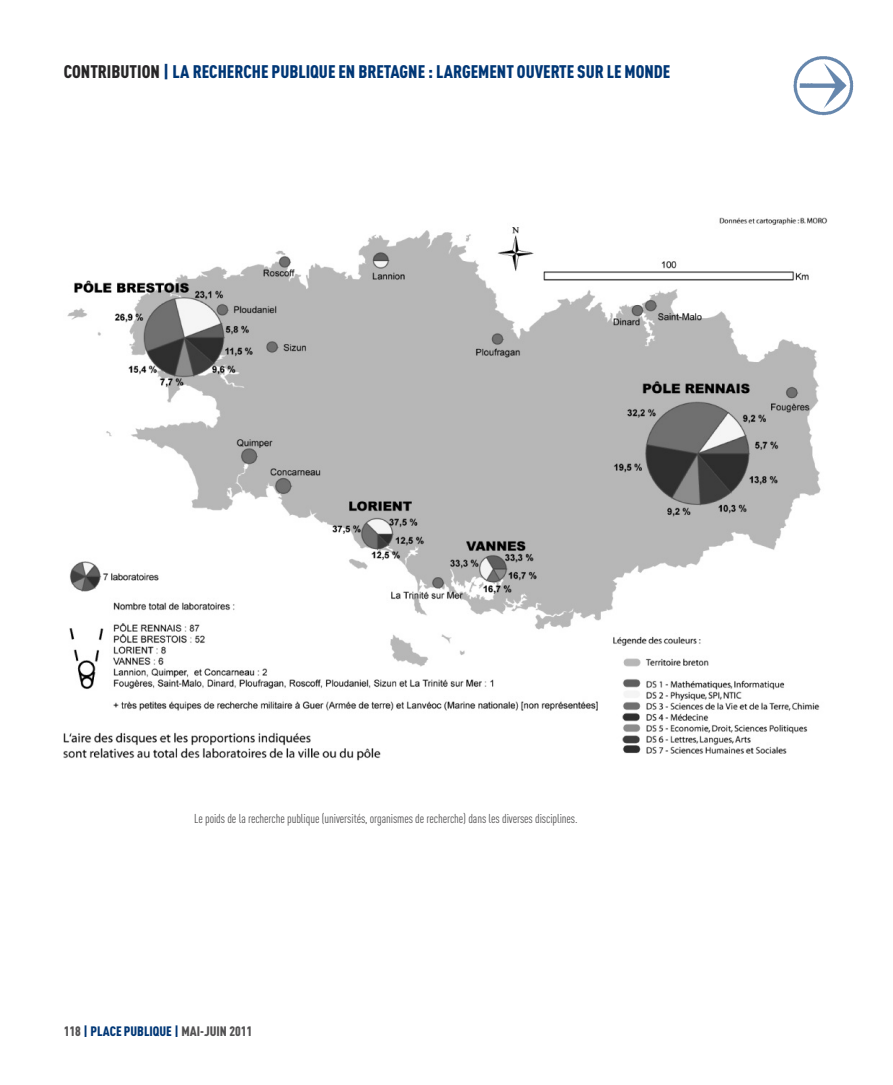
<style>
.page{position:relative;width:893px;height:1085px;background:#fff}
.page>*{position:absolute;margin:0;border:0;box-sizing:border-box;transform-origin:0 0}
.t1{font:900 18px "DIN Cond";color:#003776}
.t2{font:900 13.5px "DIN Cond";color:#525152}
.t3{font:12.75px "DIN Cond";letter-spacing:-.01em;color:#525152}
.s1{color:#272627}
.s2{color:#003776}
</style>
<div class="page">
<img style="left:64px;top:217px;width:764px;height:543px">
<img style="left:793px;top:56px;width:61px;height:60px">
<h1 class="t1" style="left:64px;top:60px;width:608px"><span class="s1">CONTRIBUTION</span> | LA RECHERCHE PUBLIQUE EN BRETAGNE : LARGEMENT OUVERTE SUR LE MONDE</h1>
<p class="t3" style="left:194px;top:811px;width:385px">Le poids de la recherche publique (universités, organismes de recherche) dans les diverses disciplines.</p>
<p class="t2" style="left:64px;top:1022px;width:190px">118 <span class="s2">| PLACE PUBLIQUE |</span> MAI-JUIN 2011</p>
</div>
